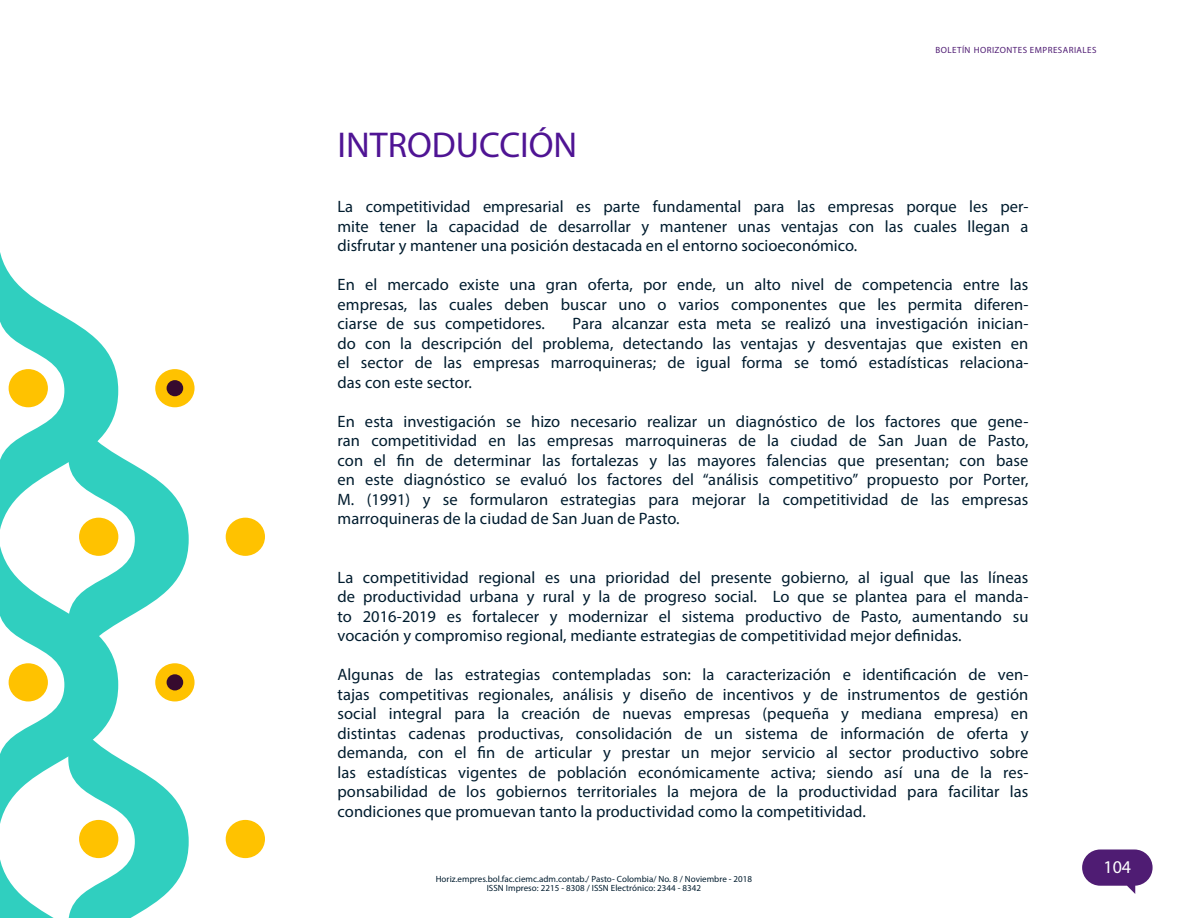
<style>
.page{position:relative;width:1188px;height:918px;background:#fff}
.page>*{position:absolute;margin:0;border:0;box-sizing:border-box;transform-origin:0 0}
.titulos{font:36px "Myriad Pro";color:#4f1494}
.t1{font:18px "Myriad Pro";color:#fff}
.caja_de_tx{font:16.5px/19.5px "Myriad Pro";letter-spacing:.005em;color:#001c2e;text-align:justify}
.t2{font:9px/9px "Myriad Pro";letter-spacing:.005em;color:#001c2e;text-align:center}
.t3{font:9px "Myriad Pro";letter-spacing:.05em;color:#4f1c73}
</style>
<div class="page">
<div style="left:1082px;top:849px;width:71px;height:37px;background:#4f1c73;border-radius:18px"></div>
<div style="left:226px;top:518px;width:39px;height:38px;background:#ffc200;border-radius:50%"></div>
<div style="left:226px;top:820px;width:39px;height:38px;background:#ffc200;border-radius:50%"></div>
<svg style="left:155px;top:663px;width:40px;height:38px"></svg>
<svg style="left:155px;top:369px;width:40px;height:38px"></svg>
<svg style="left:0;top:252px;width:189px;height:666px"></svg>
<p class="t3" style="left:935px;top:44px;width:163px">BOLETÍN HORIZONTES EMPRESARIALES</p>
<p class="titulos" style="left:338px;top:123px;width:241px">INTRODUCCIÓN</p>
<p class="caja_de_tx" style="left:338px;top:197px;width:693px">La competitividad empresarial es parte fundamental para las empresas porque les per&shy;mite tener la capacidad de desarrollar y mantener unas ventajas con las cuales llegan a disfrutar y mantener una posición destacada en el entorno socioeconómico.</p>
<p class="caja_de_tx" style="left:338px;top:275px;width:692px">En el mercado existe una gran oferta, por ende, un alto nivel de competencia entre las empresas, las cuales deben buscar uno o varios componentes que les permita diferen&shy;ciarse de sus competidores.</p>
<p class="caja_de_tx" style="left:338px;top:314px;width:692px;text-indent:235px">Para alcanzar esta meta se realizó una investigación inician&shy;do con la descripción del problema, detectando las ventajas y desventajas que existen en el sector de las empresas marroquineras; de igual forma se tomó estadísticas relaciona&shy;das con este sector.</p>
<p class="caja_de_tx" style="left:338px;top:411px;width:693px">En esta investigación se hizo necesario realizar un diagnóstico de los factores que gene&shy;ran competitividad en las empresas marroquineras de la ciudad de San Juan de Pasto, con el fin de determinar las fortalezas y las mayores falencias que presentan; con base en este diagnóstico se evaluó los factores del “análisis competitivo” propuesto por Porter, M. (1991) y se formularon estrategias para mejorar la competitividad de las empresas marroquineras de la ciudad de San Juan de Pasto.</p>
<p class="caja_de_tx" style="left:338px;top:567px;width:692px">La competitividad regional es una prioridad del presente gobierno, al igual que las líneas de productividad urbana y rural y la de progreso social. Lo que se plantea para el manda&shy;to 2016-2019 es fortalecer y modernizar el sistema productivo de Pasto, aumentando su vocación y compromiso regional, mediante estrategias de competitividad mejor definidas.</p>
<p class="caja_de_tx" style="left:338px;top:665px;width:693px">Algunas de las estrategias contempladas son: la caracterización e identificación de ven&shy;tajas competitivas regionales, análisis y diseño de incentivos y de instrumentos de gestión social integral para la creación de nuevas empresas (pequeña y mediana empresa) en distintas cadenas productivas, consolidación de un sistema de información de oferta y demanda, con el fin de articular y prestar un mejor servicio al sector productivo sobre las estadísticas vigentes de población económicamente activa; siendo así una de la res&shy;ponsabilidad de los gobiernos territoriales la mejora de la productividad para facilitar las condiciones que promuevan tanto la productividad como la competitividad.</p>
<p class="t2" style="left:436px;top:874px;width:318px">Horiz.empres.bol.fac.ciemc.adm.contab./ Pasto- Colombia/ No. 8 / Noviembre - 2018<br>ISSN Impreso: 2215 - 8308 / ISSN Electrónico: 2344 - 8342</p>
<p class="t1" style="left:1104px;top:856px;width:29px">104</p>
</div>
